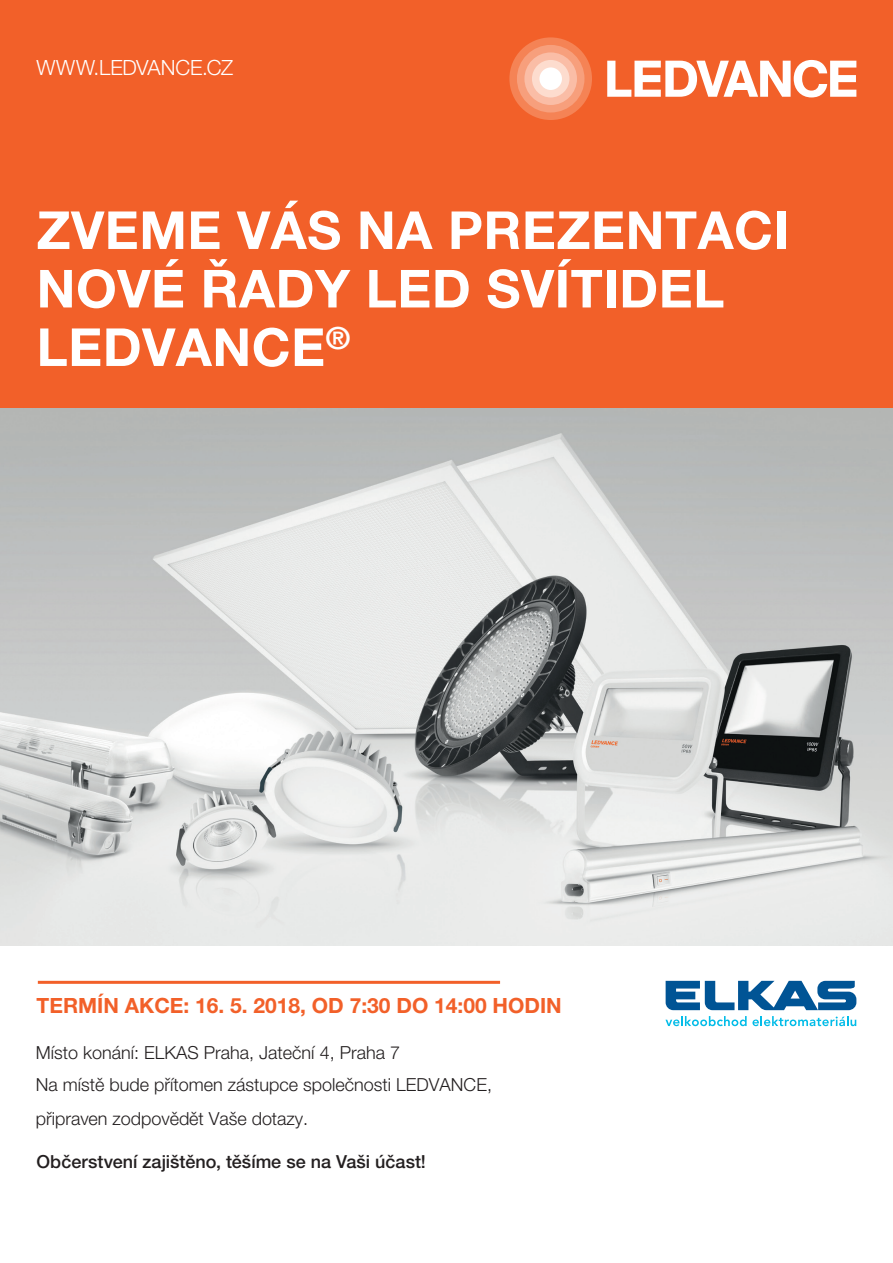
<style>
.page{position:relative;width:893px;height:1263px;background:#fff}
.page>*{position:absolute;margin:0;border:0;box-sizing:border-box;transform-origin:0 0}
.t1{font:700 52.5px/58.5px "Helvetica Neue LT Pro";letter-spacing:.01em;color:#fff}
.t2{font:700 21px "Helvetica Neue LT Pro";color:#f26029}
.t3{font:300 21px "Helvetica Neue LT Pro";letter-spacing:-.005em;color:#fff}
.t4{font:300 18px/33px "Helvetica Neue LT Pro";color:#231f20}
.t5{font:500 18px "Helvetica Neue LT Pro";color:#231f20}
</style>
<div class="page">
<div style="left:0;top:0;width:893px;height:408px;background:#f26029"></div>
<img style="left:0;top:408px;width:893px;height:538px">
<svg style="left:607px;top:60px;width:249px;height:37px"></svg>
<div style="left:509px;top:37px;width:83px;height:83px;background:#f58355;border-radius:50%"></div>
<div style="left:517px;top:45px;width:67px;height:67px;background:#f79f7c;border-radius:50%"></div>
<div style="left:524px;top:52px;width:53px;height:53px;background:#fabda6;border-radius:50%"></div>
<div style="left:532px;top:60px;width:37px;height:37px;background:#fddcce;border-radius:50%"></div>
<div style="left:539px;top:67px;width:23px;height:23px;background:#fff;border-radius:50%"></div>
<hr style="left:38px;top:981px;width:462px;height:3px;background:#f26029">
<svg style="left:666px;top:981px;width:190px;height:29px"></svg>
<svg style="left:665px;top:1016px;width:191px;height:10px"></svg>
<p class="t3" style="left:37px;top:55px;width:198px">WWW.LEDVANCE.CZ</p>
<h1 class="t1" style="left:37px;top:200px;width:754px">ZVEME VÁS NA PREZENTACI<br>NOVÉ ŘADY LED SVÍTIDEL<br>LEDVANCE<sup>®</sup></h1>
<p class="t2" style="left:37px;top:993px;width:527px">TERMÍN AKCE: 16. 5. 2018, OD 7:30 DO 14:00 HODIN</p>
<p class="t4" style="left:36px;top:1035px;width:458px">Místo konání: ELKAS Praha, Jateční 4, Praha 7<br>Na místě bude přítomen zástupce společnosti LEDVANCE, připraven zodpovědět Vaše dotazy.</p>
<p class="t5" style="left:37px;top:1151px;width:391px">Občerstvení zajištěno, těšíme se na Vaši účast!</p>
</div>
